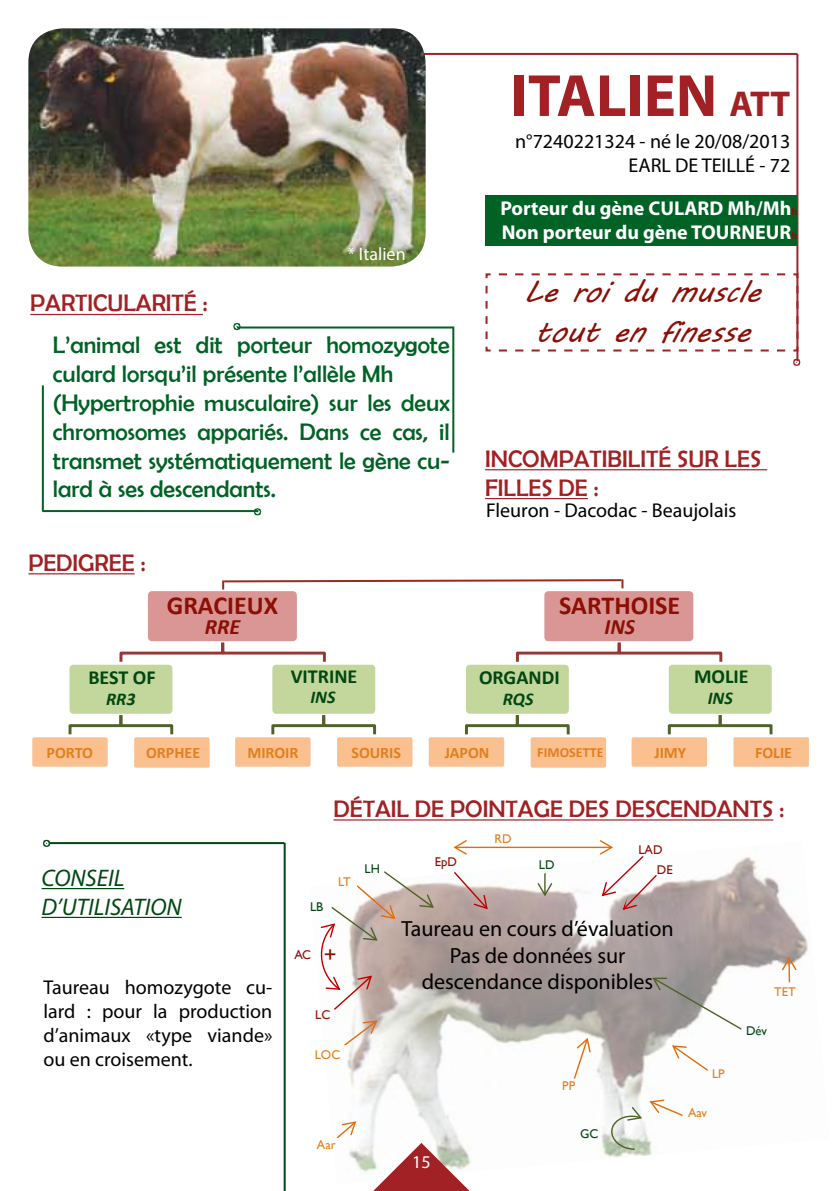
<style>
.page{position:relative;width:840px;height:1191px;background:#fff}
.page>*{position:absolute;margin:0;border:0;box-sizing:border-box;transform-origin:0 0}
.t1{font:700 60px "Myriad Pro";color:#a12124}
.t2{font:italic 30px/40px "MV Boli";color:#8b0f04;text-align:center}
.t3{font:700 26px "Calibri";color:#8b0f04}
.t4{font:24px/28.8px "Berlin Sans FB";color:#006225}
.t5{font:24px/28.8px "Berlin Sans FB";color:#a12124}
.t6{font:italic 24px/28.8px "Myriad Pro";color:#004712}
.t7{font:22px/26.4px "Myriad Pro";color:#000;text-align:center}
.t8{font:italic 700 22px "Calibri";color:#8b0f04}
.t9{font:22px "Gill Sans";color:#8b0f04}
.t10{font:20px/24px "Myriad Pro";color:#000;text-align:justify}
.t11{font:700 20px/24px "Myriad Pro";color:#fff}
.t12{font:700 20px "Calibri";color:#004712}
.t13{font:italic 700 18px "Calibri";color:#004712}
.t14{font:18px "Myriad Pro";color:#fff}
.t15{font:700 16px "Calibri";color:#e37f1c}
.t16{font:700 14px "Calibri";color:#e37f1c}
.t17{font:12.6px "Gill Sans";color:#e37f1c}
.t18{font:12.6px "Gill Sans";color:#8b0f04}
.t19{font:12.6px "Gill Sans";color:#004712}
.s1{font-size:36px}
.s2{font-size:10px;color:#8b0f04}
</style>
<div class="page">
<hr style="left:28px;top:573px;width:107px;height:1px;background:#a12124">
<hr style="left:333px;top:819px;width:439px;height:1px;background:#a12124">
<hr style="left:485px;top:469px;width:281px;height:1px;background:#a12124">
<hr style="left:485px;top:498px;width:102px;height:1px;background:#a12124">
<div style="left:146px;top:589px;width:152px;height:53px;background:#d99694;border-radius:5px"></div>
<div style="left:145px;top:588px;width:154px;height:56px;border:3px solid #fff;border-radius:5px"></div>
<div style="left:67px;top:662px;width:108px;height:54px;background:#c3d69b;border:3px solid #fff;border-radius:5px"></div>
<div style="left:29px;top:734px;width:82px;height:35px;background:#fac090;border:3px solid #fff;border-radius:3px"></div>
<svg style="left:67px;top:712px;width:107px;height:27px"></svg>
<div style="left:131px;top:734px;width:81px;height:36px;background:#fac090;border:3px solid #fff;border-radius:3px"></div>
<svg style="left:118px;top:639px;width:208px;height:27px"></svg>
<div style="left:269px;top:662px;width:109px;height:54px;background:#c3d69b;border:3px solid #fff;border-radius:5px"></div>
<div style="left:232px;top:734px;width:81px;height:35px;background:#fac090;border:3px solid #fff;border-radius:3px"></div>
<svg style="left:270px;top:712px;width:107px;height:27px"></svg>
<div style="left:334px;top:734px;width:81px;height:35px;background:#fac090;border:3px solid #fff;border-radius:3px"></div>
<div style="left:542px;top:589px;width:152px;height:53px;background:#d99694;border-radius:5px"></div>
<div style="left:541px;top:588px;width:154px;height:56px;border:3px solid #fff;border-radius:5px"></div>
<div style="left:463px;top:662px;width:108px;height:54px;background:#c3d69b;border:3px solid #fff;border-radius:5px"></div>
<div style="left:425px;top:734px;width:82px;height:35px;background:#fac090;border:3px solid #fff;border-radius:3px"></div>
<svg style="left:463px;top:712px;width:107px;height:27px"></svg>
<div style="left:527px;top:734px;width:81px;height:36px;background:#fac090;border:3px solid #fff;border-radius:3px"></div>
<svg style="left:514px;top:639px;width:209px;height:27px"></svg>
<div style="left:665px;top:662px;width:109px;height:54px;background:#c3d69b;border:3px solid #fff;border-radius:5px"></div>
<div style="left:628px;top:734px;width:81px;height:35px;background:#fac090;border:3px solid #fff;border-radius:3px"></div>
<svg style="left:666px;top:712px;width:107px;height:27px"></svg>
<div style="left:730px;top:734px;width:81px;height:35px;background:#fac090;border:3px solid #fff;border-radius:3px"></div>
<svg style="left:222px;top:579px;width:401px;height:10px"></svg>
<img style="left:347px;top:848px;width:461px;height:325px">
<svg style="left:336px;top:1120px;width:21px;height:27px"></svg>
<svg style="left:547px;top:1036px;width:44px;height:43px"></svg>
<svg style="left:780px;top:955px;width:17px;height:38px"></svg>
<hr style="left:454px;top:846px;width:157px;height:2px;background:#e46c0a">
<svg style="left:441px;top:840px;width:47px;height:70px"></svg>
<svg style="left:598px;top:840px;width:92px;height:71px"></svg>
<svg style="left:650px;top:976px;width:98px;height:62px"></svg>
<svg style="left:608px;top:1044px;width:105px;height:105px"></svg>
<svg style="left:320px;top:849px;width:115px;height:209px"></svg>
<hr style="left:544px;top:860px;width:1px;height:35px;background:#4f6228">
<svg style="left:536px;top:882px;width:17px;height:15px"></svg>
<hr style="left:417px;top:53px;width:380px;height:2px;background:#a12124">
<hr style="left:796px;top:54px;width:2px;height:307px;background:#a12124">
<div style="left:792px;top:359px;width:7px;height:7px;border:6px solid #a12124;border-radius:50%"></div>
<div style="left:485px;top:196px;width:311px;height:50px;background:#006225"></div>
<img style="left:28px;top:28px;width:397px;height:238px">
<hr style="left:42px;top:888px;width:82px;height:1px;background:#004712">
<hr style="left:42px;top:916px;width:140px;height:2px;background:#004712">
<hr style="left:49px;top:842px;width:235px;height:2px;background:#004712">
<hr style="left:283px;top:842px;width:2px;height:349px;background:#004712">
<div style="left:43px;top:840px;width:7px;height:7px;border:6px solid #004712;border-radius:50%"></div>
<svg style="left:485px;top:272px;width:314px;height:80px"></svg>
<svg style="left:371px;top:1141px;width:99px;height:50px"></svg>
<hr style="left:237px;top:326px;width:215px;height:2px;background:#006225">
<hr style="left:42px;top:510px;width:216px;height:2px;background:#006225">
<hr style="left:42px;top:385px;width:2px;height:126px;background:#006225">
<hr style="left:452px;top:326px;width:2px;height:126px;background:#006225">
<div style="left:233px;top:323px;width:7px;height:7px;border:6px solid #006225;border-radius:50%"></div>
<div style="left:254px;top:508px;width:7px;height:7px;border:6px solid #006225;border-radius:50%"></div>
<hr style="left:30px;top:314px;width:173px;height:1px;background:#a12124">
<p class="t5" style="left:30px;top:289px;width:179px">PARTICULARITÉ :</p>
<p class="t14" style="left:347px;top:243px;width:59px">* Italien</p>
<p class="t4" style="left:53px;top:330px;width:398px">L’animal est dit porteur homozygote culard lorsqu’il présente l’allèle Mh (Hypertrophie musculaire) sur les deux chromosomes appariés. Dans ce cas, il transmet systématiquement le gène cu&shy;lard à ses descendants.</p>
<p class="t5" style="left:28px;top:548px;width:118px">PEDIGREE :</p>
<p class="t3" style="left:167px;top:586px;width:113px">GRACIEUX</p>
<p class="t8" style="left:204px;top:611px;width:37px">RRE</p>
<p class="t12" style="left:88px;top:663px;width:69px">BEST OF</p>
<p class="t13" style="left:106px;top:686px;width:31px">RR3</p>
<p class="t12" style="left:290px;top:662px;width:68px">VITRINE</p>
<p class="t13" style="left:310px;top:684px;width:26px">INS</p>
<h1 class="t1" style="left:510px;top:57px;width:281px">ITALIEN <span class="s1">ATT</span></h1>
<p class="t10" style="left:515px;top:129px;width:276px;text-align:right">n°7240221324 - né le 20/08/2013<br>EARL DE TEILLÉ - 72</p>
<p class="t11" style="left:500px;top:195px;width:298px">Porteur du gène CULARD Mh/Mh<span class="s2">h<br></span>Non porteur du gène TOURNEUR<span class="s2">h</span></p>
<p class="t2" style="left:522px;top:271px;width:248px">Le roi du muscle tout en finesse</p>
<p class="t5" style="left:485px;top:444px;width:277px">INCOMPATIBILITÉ SUR LES<br>FILLES DE :</p>
<p class="t10" style="left:486px;top:498px;width:251px">Fleuron - Dacodac - Beaujolais</p>
<p class="t3" style="left:559px;top:587px;width:122px">SARTHOISE</p>
<p class="t8" style="left:604px;top:611px;width:32px">INS</p>
<p class="t12" style="left:478px;top:663px;width:82px">ORGANDI</p>
<p class="t13" style="left:502px;top:686px;width:32px">RQS</p>
<p class="t12" style="left:693px;top:662px;width:56px">MOLIE</p>
<p class="t13" style="left:707px;top:685px;width:26px">INS</p>
<p class="t15" style="left:46px;top:741px;width:48px">PORTO</p>
<p class="t15" style="left:146px;top:741px;width:56px">ORPHEE</p>
<p class="t15" style="left:247px;top:741px;width:53px">MIROIR</p>
<p class="t15" style="left:351px;top:741px;width:51px">SOURIS</p>
<p class="t15" style="left:444px;top:742px;width:46px">JAPON</p>
<p class="t16" style="left:537px;top:742px;width:68px">FIMOSETTE</p>
<p class="t15" style="left:654px;top:741px;width:33px">JIMY</p>
<p class="t15" style="left:754px;top:741px;width:38px">FOLIE</p>
<p class="t5" style="left:333px;top:794px;width:452px">DÉTAIL DE POINTAGE DES DESCENDANTS :</p>
<p class="t6" style="left:42px;top:863px;width:141px">CONSEIL<br>D’UTILISATION</p>
<p class="t10" style="left:43px;top:975px;width:230px">Taureau homozygote cu&shy;lard : pour la production d’animaux «type viande» ou en croisement.</p>
<p class="t19" style="left:310px;top:899px;width:15px">LB</p>
<p class="t17" style="left:338px;top:874px;width:14px">LT</p>
<p class="t19" style="left:364px;top:862px;width:17px">LH</p>
<p class="t18" style="left:294px;top:948px;width:18px">AC</p>
<p class="t9" style="left:324px;top:942px;width:14px">+</p>
<p class="t18" style="left:315px;top:1007px;width:17px">LC</p>
<p class="t17" style="left:314px;top:1047px;width:27px">LOC</p>
<p class="t17" style="left:317px;top:1137px;width:20px">Aar</p>
<p class="t18" style="left:434px;top:854px;width:24px">EpD</p>
<p class="t17" style="left:494px;top:831px;width:19px">RD</p>
<p class="t19" style="left:538px;top:857px;width:17px">LD</p>
<p class="t18" style="left:638px;top:842px;width:26px">LAD</p>
<p class="t18" style="left:656px;top:862px;width:17px">DE</p>
<p class="t7" style="left:401px;top:915px;width:274px">Taureau en cours d’évaluation<br>Pas de données sur descendance disponibles</p>
<p class="t14" style="left:412px;top:1150px;width:20px">15</p>
<p class="t17" style="left:562px;top:1078px;width:14px">PP</p>
<p class="t19" style="left:579px;top:1126px;width:20px">GC</p>
<p class="t17" style="left:711px;top:1066px;width:14px">LP</p>
<p class="t17" style="left:687px;top:1105px;width:20px">Aav</p>
<p class="t17" style="left:773px;top:984px;width:23px">TET</p>
<p class="t19" style="left:745px;top:1023px;width:23px">Dév</p>
</div>
